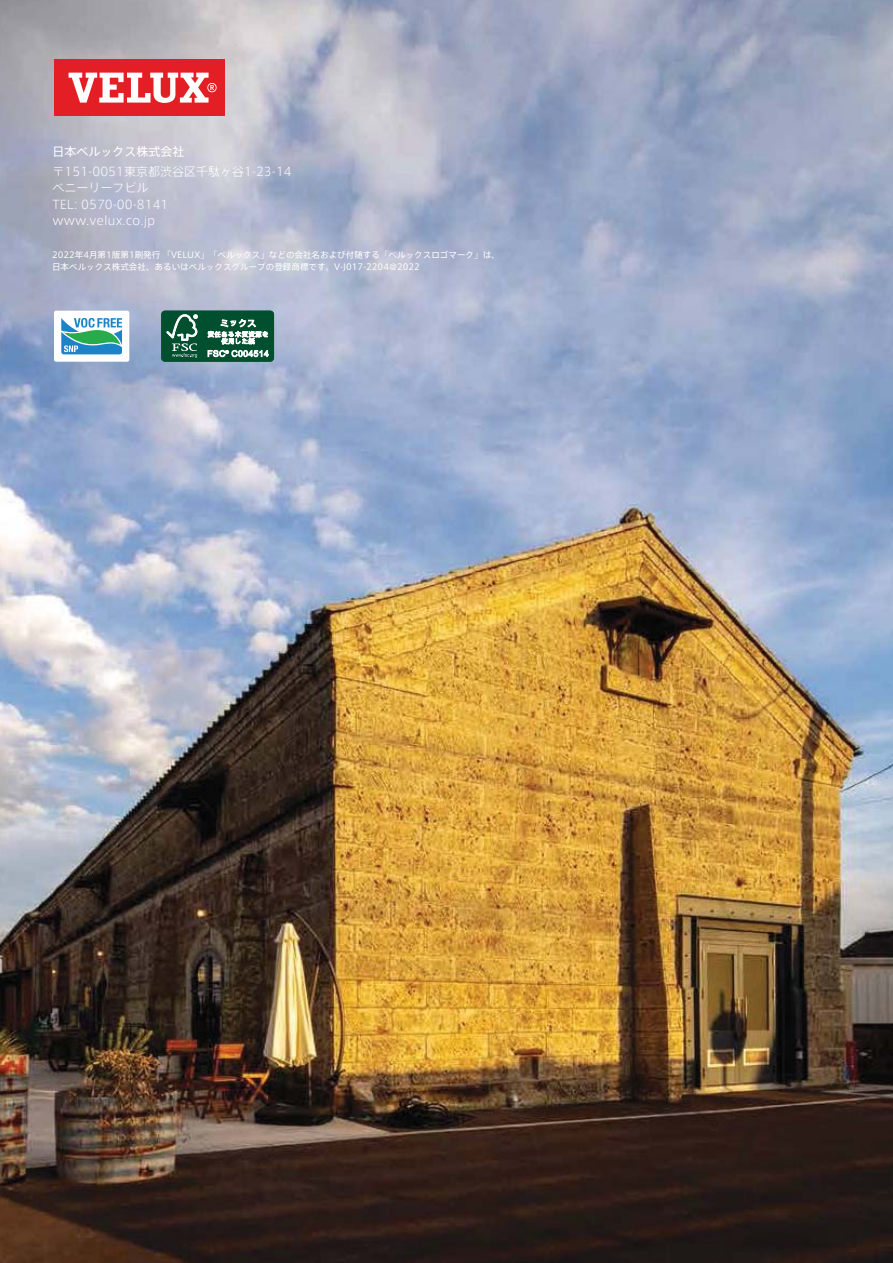
<style>
.page{position:relative;width:893px;height:1263px;background:#fff}
.page>*{position:absolute;margin:0;border:0;box-sizing:border-box;transform-origin:0 0}
.t1{font:12px/16.5px "Axis Std Light 90 msp RKSJ H";color:#fff}
.t2{font:12px "Axis Std Regular 90 msp RKSJ H";color:#fff}
.t3{font:8.55px/12px "Axis Std Regular 90 msp RKSJ H";color:#fff}
</style>
<div class="page">
<img style="left:0;top:0;width:893px;height:1263px">
<div style="left:54px;top:59px;width:170px;height:57px;background:#e31e25"></div>
<svg style="left:69px;top:73px;width:148px;height:30px"></svg>
<svg style="left:161px;top:311px;width:113px;height:51px;background:#34745a"></svg>
<div style="left:54px;top:311px;width:75px;height:51px;background:#fff;border-radius:2px"></div>
<svg style="left:61px;top:318px;width:61px;height:36px"></svg>
<h1 class="t2" style="left:53px;top:146px;width:133px">日本ベルックス株式会社</h1>
<h1 class="t1" style="left:53px;top:165px;width:241px">〒151-0051東京都渋谷区千駄ヶ谷1-23-14ベニーリーフビル<br>TEL: 0570-00-8141<br>www.velux.co.jp</h1>
<p class="t3" style="left:52px;top:250px;width:449px">2022年4月第1版第1刷発行 「VELUX」「ベルックス」などの会社名および付随する「ベルックスロゴマーク」は、日本ベルックス株式会社、あるいはベルックスグループの登録商標です。V-J017-2204@2022</p>
</div>
